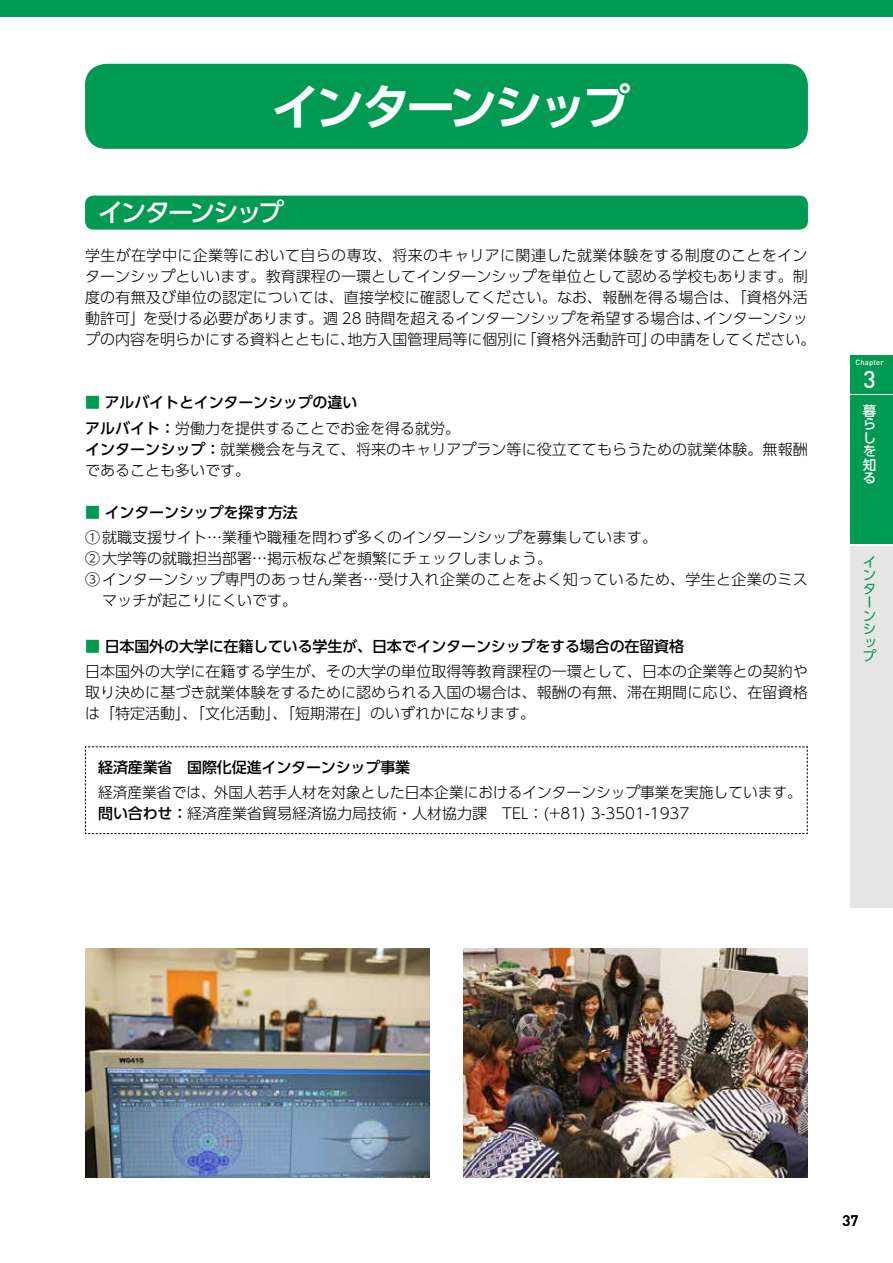
<style>
.page{position:relative;width:893px;height:1263px;background:#fff}
.page>*{position:absolute;margin:0;border:0;box-sizing:border-box;transform-origin:0 0}
.t1{font:700 48px "Shin Go Pro De";letter-spacing:-.065em;color:#fff}
.t2{font:500 25.5px "UD Shin Go Pro";letter-spacing:-.085em;color:#fff}
.t3{font:500 24px "DIN Pro";color:#fff}
.t4{font:300 15px/21px "UD Shin Go Pro";letter-spacing:.005em;color:#000}
.t5{font:500 15px/25.2px "UD Shin Go Pro";letter-spacing:-.01em;color:#000}
.t6{font:300 15px "UD Shin Go Pro";letter-spacing:.025em;color:#000}
.t7{font:500 15px "DIN Pro";color:#000}
.t8{font:13.5px/13.5px "UD Shin Go Pro";color:#009a53}
.t9{font:500 13.5px/13.5px "UD Shin Go Pro";color:#fff;text-align:justify}
.t10{font:500 7.5px "DIN Pro";letter-spacing:.025em;color:#fff}
.s1{color:#009a53}
.s2{font-weight:300}
.s3{font-weight:500}
.s4{font-weight:500;color:#009a53}
</style>
<div class="page">
<div style="left:850px;top:395px;width:43px;height:149px;background:#009a53"></div>
<div style="left:850px;top:355px;width:43px;height:38px;background:#009a53"></div>
<div style="left:850px;top:546px;width:43px;height:362px;background:#e6e6e6"></div>
<div style="left:0;top:0;width:893px;height:17px;background:#009a53"></div>
<div style="left:85px;top:196px;width:723px;height:34px;background:#009a53;border-radius:9px"></div>
<svg style="left:85px;top:746px;width:723px;height:88px"></svg>
<div style="left:85px;top:64px;width:723px;height:85px;background:#009a53;border-radius:21px"></div>
<img style="left:85px;top:948px;width:344px;height:230px">
<img style="left:463px;top:948px;width:345px;height:230px">
<h1 class="t1" style="left:271px;top:67px;width:361px">インターンシップ</h1>
<h2 class="t2" style="left:98px;top:192px;width:188px">インターンシップ</h2>
<p class="t4" style="left:85px;top:245px;width:732px">学生が在学中に企業等において自らの専攻、将来のキャリアに関連した就業体験をする制度のことをインターンシップといいます。教育課程の一環としてインターンシップを単位として認める学校もあります。制度の有無及び単位の認定については、直接学校に確認してください。なお、報酬を得る場合は、「資格外活動許可」を受ける必要があります。週 28 時間を超えるインターンシップを希望する場合は、インターンシップの内容を明らかにする資料とともに、地方入国管理局等に個別に「資格外活動許可」の申請をしてください。</p>
<p class="t5" style="left:85px;top:390px;width:376px"><span class="s1">■</span> アルバイトとインターンシップの違い<br>アルバイト：<span class="s2">労働力を提供することでお金を得る就労。</span></p>
<p class="t4" style="left:85px;top:438px;width:724px"><span class="s3">インターンシップ：</span>就業機会を与えて、将来のキャリアプラン等に役立ててもらうための就業体験。無報酬であることも多いです。</p>
<p class="t4" style="left:85px;top:499px;width:574px;line-height:25.2px"><span class="s4">■</span> <span class="s3">インターンシップを探す方法<br></span>①就職支援サイト…業種や職種を問わず多くのインターンシップを募集しています。</p>
<p class="t4" style="left:85px;top:547px;width:469px">②大学等の就職担当部署…掲示板などを頻繁にチェックしましょう。</p>
<p class="t6" style="left:85px;top:567px;width:724px">③インターンシップ専門のあっせん業者…受け入れ企業のことをよく知っているため、学生と企業のミス</p>
<p class="t4" style="left:102px;top:589px;width:196px">マッチが起こりにくいです。</p>
<p class="t4" style="left:85px;top:633px;width:724px;line-height:25.2px"><span class="s4">■</span> <span class="s3">日本国外の大学に在籍している学生が、日本でインターンシップをする場合の在留資格<br></span>日本国外の大学に在籍する学生が、その大学の単位取得等教育課程の一環として、日本の企業等との契約や</p>
<p class="t4" style="left:85px;top:682px;width:724px">取り決めに基づき就業体験をするために認められる入国の場合は、報酬の有無、滞在期間に応じ、在留資格は「特定活動」、「文化活動」、「短期滞在」のいずれかになります。</p>
<p class="t5" style="left:98px;top:754px;width:313px">経済産業省　国際化促進インターンシップ事業</p>
<p class="t4" style="left:98px;top:781px;width:705px">経済産業省では、外国人若手人材を対象とした日本企業におけるインターンシップ事業を実施しています。<span class="s3">問い合わせ：</span>経済産業省貿易経済協力局技術・人材協力課　TEL：(+81) 3-3501-1937</p>
<p class="t10" style="left:855px;top:357px;width:30px">Chapter</p>
<h3 class="t3" style="left:863px;top:363px;width:14px">3</h3>
<p class="t9" style="left:863px;top:404px;width:15px">暮らしを知る</p>
<p class="t8" style="left:863px;top:554px;width:15px">インターンシップ</p>
<p class="t7" style="left:842px;top:1210px;width:17px">37</p>
</div>
